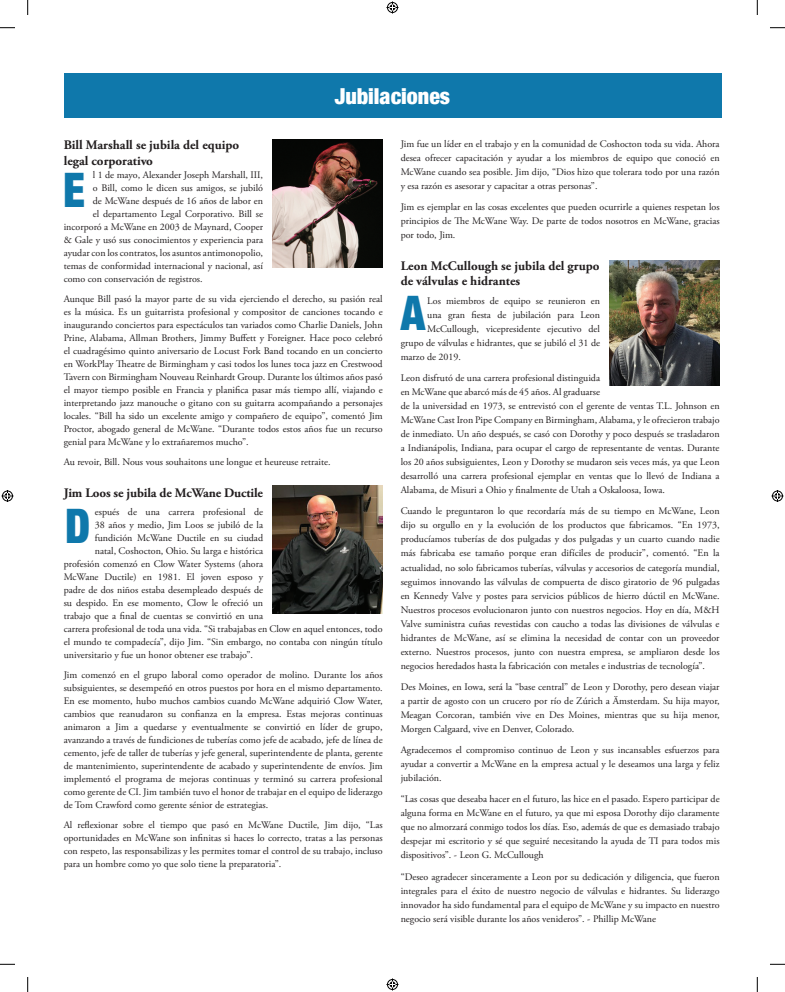
<style>
.page{position:relative;width:785px;height:992px;background:#fff}
.page>*{position:absolute;margin:0;border:0;box-sizing:border-box;transform-origin:0 0}
.t1{font:900 condensed 47.5px "Helvetica Neue";color:#0f78ab;scale:.92 1}
.t2{font:900 condensed 22px "Helvetica Neue";color:#fff}
.t3{font:700 13px/15.6px "Adobe Garamond Pro";color:#231f20}
.t4{font:10px/14px "Adobe Garamond Pro";color:#231f20;text-align:justify}
</style>
<div class="page">
<div style="left:64px;top:74px;width:657px;height:44px;background:#0f78ab"></div>
<img style="left:272px;top:139px;width:110px;height:128px">
<img style="left:272px;top:486px;width:110px;height:127px">
<img style="left:609px;top:260px;width:110px;height:125px">
<svg style="left:0;top:27px;width:15px;height:2px"></svg>
<svg style="left:770px;top:27px;width:14px;height:2px"></svg>
<svg style="left:0;top:963px;width:15px;height:2px"></svg>
<svg style="left:770px;top:963px;width:14px;height:2px"></svg>
<svg style="left:27px;top:0;width:2px;height:15px"></svg>
<svg style="left:27px;top:977px;width:2px;height:14px"></svg>
<svg style="left:756px;top:0;width:2px;height:15px"></svg>
<svg style="left:756px;top:977px;width:2px;height:14px"></svg>
<svg style="left:386px;top:2px;width:12px;height:12px"></svg>
<svg style="left:386px;top:978px;width:12px;height:12px"></svg>
<svg style="left:2px;top:490px;width:12px;height:12px"></svg>
<svg style="left:771px;top:490px;width:12px;height:12px"></svg>
<p class="t2" style="left:335px;top:78px;width:117px">Jubilaciones</p>
<p class="t3" style="left:64px;top:137px;width:177px">Bill Marshall se jubila del equipo legal corporativo</p>
<p class="t4" style="left:93px;top:168px;width:172px">l 1 de mayo, Alexander Joseph Marshall, III,</p>
<p class="t4" style="left:93px;top:181px;width:172px">o Bill, como le dicen sus amigos, se jubiló</p>
<p class="t4" style="left:93px;top:194px;width:172px">de McWane después de 16 años de labor en</p>
<p class="t4" style="left:93px;top:207px;width:172px">el departamento Legal Corporativo. Bill se</p>
<p class="t4" style="left:64px;top:220px;width:201px">incorporó a McWane en 2003 de Maynard, Cooper</p>
<p class="t4" style="left:64px;top:233px;width:201px">&amp; Gale y usó sus conocimientos y experiencia para</p>
<p class="t4" style="left:64px;top:246px;width:201px">ayudar con los contratos, los asuntos antimonopolio,</p>
<p class="t4" style="left:64px;top:259px;width:201px">temas de conformidad internacional y nacional, así</p>
<p class="t4" style="left:64px;top:272px;width:140px">como con conservación de registros.</p>
<p class="t4" style="left:64px;top:292px;width:320px;line-height:13px">Aunque Bill pasó la mayor parte de su vida ejerciendo el derecho, su pasión real es la música. Es un guitarrista profesional y compositor de canciones tocando e inaugurando conciertos para espectáculos tan variados como Charlie Daniels, John Prine, Alabama, Allman Brothers, Jimmy Buffett y Foreigner. Hace poco celebró el cuadragésimo quinto aniversario de Locust Fork Band tocando en un concierto en WorkPlay Theatre de Birmingham y casi todos los lunes toca jazz en Crestwood Tavern con Birmingham Nouveau Reinhardt Group. Durante los últimos años pasó el mayor tiempo posible en Francia y planifica pasar más tiempo allí, viajando e interpretando jazz manouche o gitano con su guitarra acompañando a personajes locales. “Bill ha sido un excelente amigo y compañero de equipo”, comentó Jim Proctor, abogado general de McWane. “Durante todos estos años fue un recurso genial para McWane y lo extrañaremos mucho”.</p>
<p class="t4" style="left:64px;top:455px;width:268px">Au revoir, Bill. Nous vous souhaitons une longue et heureuse retraite.</p>
<p class="t3" style="left:64px;top:485px;width:201px">Jim Loos se jubila de McWane Ductile</p>
<p class="t4" style="left:95px;top:505px;width:170px">espués de una carrera profesional de</p>
<p class="t4" style="left:95px;top:518px;width:170px">38 años y medio, Jim Loos se jubiló de la</p>
<p class="t4" style="left:95px;top:531px;width:170px">fundición McWane Ductile en su ciudad</p>
<p class="t4" style="left:95px;top:544px;width:170px">natal, Coshocton, Ohio. Su larga e histórica</p>
<p class="t4" style="left:64px;top:557px;width:201px">profesión comenzó en Clow Water Systems (ahora</p>
<p class="t4" style="left:64px;top:570px;width:201px">McWane Ductile) en 1981. El joven esposo y</p>
<p class="t4" style="left:64px;top:583px;width:201px">padre de dos niños estaba desempleado después de</p>
<p class="t4" style="left:64px;top:596px;width:201px">su despido. En ese momento, Clow le ofreció un</p>
<p class="t4" style="left:64px;top:609px;width:201px">trabajo que a final de cuentas se convirtió en una</p>
<p class="t4" style="left:64px;top:622px;width:320px">carrera profesional de toda una vida. “Si trabajabas en Clow en aquel entonces, todo</p>
<p class="t4" style="left:64px;top:635px;width:320px">el mundo te compadecía”, dijo Jim. “Sin embargo, no contaba con ningún título</p>
<p class="t4" style="left:64px;top:648px;width:191px">universitario y fue un honor obtener ese trabajo”.</p>
<p class="t4" style="left:64px;top:668px;width:320px;line-height:13px">Jim comenzó en el grupo laboral como operador de molino. Durante los años subsiguientes, se desempeñó en otros puestos por hora en el mismo departamento.<br>En ese momento, hubo muchos cambios cuando McWane adquirió Clow Water, cambios que reanudaron su confianza en la empresa. Estas mejoras continuas animaron a Jim a quedarse y eventualmente se convirtió en líder de grupo, avanzando a través de fundiciones de tuberías como jefe de acabado, jefe de línea de cemento, jefe de taller de tuberías y jefe general, superintendente de planta, gerente de mantenimiento, superintendente de acabado y superintendente de envíos. Jim implementó el programa de mejoras continuas y terminó su carrera profesional como gerente de CI. Jim también tuvo el honor de trabajar en el equipo de liderazgo de Tom Crawford como gerente sénior de estrategias.</p>
<p class="t4" style="left:64px;top:819px;width:320px;line-height:13px">Al reflexionar sobre el tiempo que pasó en McWane Ductile, Jim dijo, “Las oportunidades en McWane son infinitas si haces lo correcto, tratas a las personas con respeto, las responsabilizas y les permites tomar el control de su trabajo, incluso para un hombre como yo que solo tiene la preparatoria”.</p>
<p class="t1" style="left:63px;top:151px;width:25px">E</p>
<p class="t1" style="left:65px;top:487px;width:29px">D</p>
<p class="t4" style="left:400px;top:137px;width:320px">Jim fue un líder en el trabajo y en la comunidad de Coshocton toda su vida. Ahora desea ofrecer capacitación y ayudar a los miembros de equipo que conoció en McWane cuando sea posible. Jim dijo, “Dios hizo que tolerara todo por una razón y esa razón es asesorar y capacitar a otras personas”.</p>
<p class="t4" style="left:400px;top:200px;width:320px">Jim es ejemplar en las cosas excelentes que pueden ocurrirle a quienes respetan los principios de The McWane Way. De parte de todos nosotros en McWane, gracias por todo, Jim.</p>
<p class="t3" style="left:400px;top:258px;width:200px">Leon McCullough se jubila del grupo de válvulas e hidrantes</p>
<p class="t4" style="left:427px;top:294px;width:174px">Los miembros de equipo se reunieron en</p>
<p class="t4" style="left:427px;top:308px;width:174px">una gran fiesta de jubilación para Leon</p>
<p class="t4" style="left:427px;top:322px;width:174px">McCullough, vicepresidente ejecutivo del</p>
<p class="t4" style="left:400px;top:336px;width:201px">grupo de válvulas e hidrantes, que se jubiló el 31 de</p>
<p class="t4" style="left:400px;top:350px;width:62px">marzo de 2019.</p>
<p class="t4" style="left:400px;top:371px;width:320px;text-align:left">Leon disfrutó de una carrera profesional distinguida<br>en McWane que abarcó más de 45 años. Al graduarse<br>de la universidad en 1973, se entrevistó con el gerente de ventas T.L. Johnson en McWane Cast Iron Pipe Company en Birmingham, Alabama, y le ofrecieron trabajo de inmediato. Un año después, se casó con Dorothy y poco después se trasladaron a Indianápolis, Indiana, para ocupar el cargo de representante de ventas. Durante los 20 años subsiguientes, Leon y Dorothy se mudaron seis veces más, ya que Leon desarrolló una carrera profesional ejemplar en ventas que lo llevó de Indiana a Alabama, de Misuri a Ohio y finalmente de Utah a Oskaloosa, Iowa.</p>
<p class="t4" style="left:400px;top:504px;width:320px">Cuando le preguntaron lo que recordaría más de su tiempo en McWane, Leon dijo su orgullo en y la evolución de los productos que fabricamos. “En 1973, producíamos tuberías de dos pulgadas y dos pulgadas y un cuarto cuando nadie más fabricaba ese tamaño porque eran difíciles de producir”, comentó. “En la actualidad, no solo fabricamos tuberías, válvulas y accesorios de categoría mundial, seguimos innovando las válvulas de compuerta de disco giratorio de 96 pulgadas en Kennedy Valve y postes para servicios públicos de hierro dúctil en McWane.<br>Nuestros procesos evolucionaron junto con nuestros negocios. Hoy en día, M&amp;H Valve suministra cuñas revestidas con caucho a todas las divisiones de válvulas e hidrantes de McWane, así se elimina la necesidad de contar con un proveedor externo. Nuestros procesos, junto con nuestra empresa, se ampliaron desde los negocios heredados hasta la fabricación con metales e industrias de tecnología”.</p>
<p class="t4" style="left:400px;top:680px;width:320px">Des Moines, en Iowa, será la “base central” de Leon y Dorothy, pero desean viajar a partir de agosto con un crucero por río de Zúrich a Ämsterdam. Su hija mayor, Meagan Corcoran, también vive en Des Moines, mientras que su hija menor, Morgen Calgaard, vive en Denver, Colorado.</p>
<p class="t4" style="left:400px;top:743px;width:320px">Agradecemos el compromiso continuo de Leon y sus incansables esfuerzos para ayudar a convertir a McWane en la empresa actual y le deseamos una larga y feliz jubilación.</p>
<p class="t4" style="left:400px;top:792px;width:320px">“Las cosas que deseaba hacer en el futuro, las hice en el pasado. Espero participar de alguna forma en McWane en el futuro, ya que mi esposa Dorothy dijo claramente que no almorzará conmigo todos los días. Eso, además de que es demasiado trabajo despejar mi escritorio y sé que seguiré necesitando la ayuda de TI para todos mis dispositivos”. - Leon G. McCullough</p>
<p class="t4" style="left:400px;top:869px;width:320px">“Deseo agradecer sinceramente a Leon por su dedicación y diligencia, que fueron integrales para el éxito de nuestro negocio de válvulas e hidrantes. Su liderazgo innovador ha sido fundamental para el equipo de McWane y su impacto en nuestro negocio será visible durante los años venideros”. - Phillip McWane</p>
<p class="t1" style="left:400px;top:274px;width:28px">A</p>
</div>
